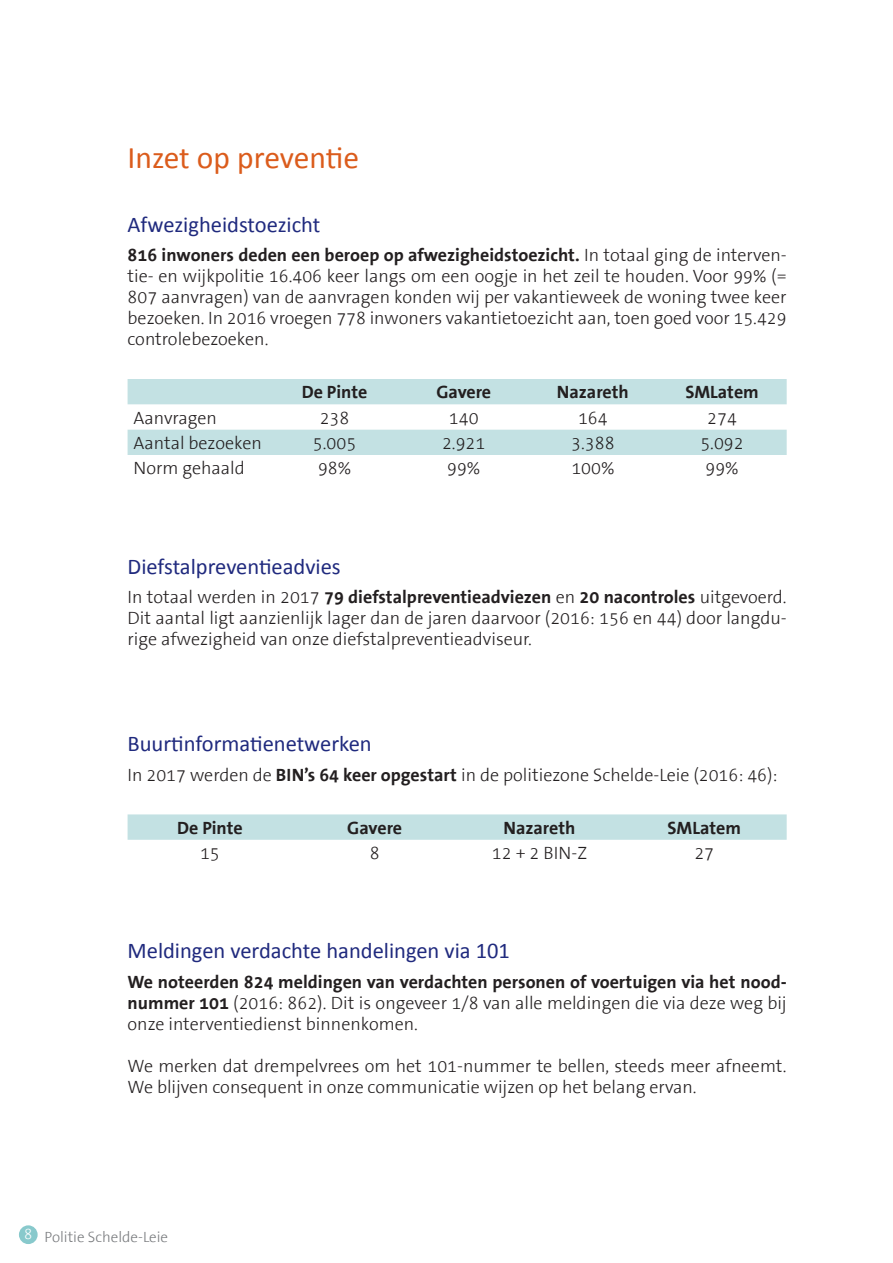
<style>
.page{position:relative;width:893px;height:1263px;background:#fff}
.page>*{position:absolute;margin:0;border:0;box-sizing:border-box;transform-origin:0 0}
.t1{font:31.5px "Calibri";letter-spacing:-.005em;color:#db5c1c}
.t2{font:22.5px "Calibri";color:#202a7e}
.t3{font:300 18px/21px "The Sans TTB3";color:#231f20}
.t4{font:700 18px "The Sans TTB5 Plain";color:#231f20}
.t5{font:300 15px "The Sans TTB3";color:#797b7e}
.s1{font-family:"The Sans TTB3";font-weight:300}
.s2{font-family:"The Sans TTB5 Plain";font-weight:700}
</style>
<div class="page">
<div style="left:19px;top:1225px;width:19px;height:19px;background:#88c9cc;border-radius:50%"></div>
<svg style="left:128px;top:379px;width:659px;height:76px;fill:#c3e1e3"></svg>
<svg style="left:128px;top:814px;width:659px;height:26px"></svg>
<h1 class="t1" style="left:128px;top:138px;width:233px">Inzet op preventie</h1>
<p class="t2" style="left:128px;top:210px;width:194px">Afwezigheidstoezicht</p>
<p class="t4" style="left:128px;top:246px;width:661px">816 inwoners deden een beroep op afwezigheidstoezicht. <span class="s1">In totaal ging de interven-</span></p>
<p class="t3" style="left:128px;top:266px;width:661px;text-align:justify">tie- en wijkpolitie 16.406 keer langs om een oogje in het zeil te houden. Voor 99% (= 807 aanvragen) van de aanvragen konden wij per vakantieweek de woning twee keer bezoeken. In 2016 vroegen 778 inwoners vakantietoezicht aan, toen goed voor 15.429 controlebezoeken.</p>
<p class="t4" style="left:302px;top:383px;width:67px">De Pinte</p>
<p class="t4" style="left:436px;top:383px;width:56px">Gavere</p>
<p class="t4" style="left:557px;top:383px;width:73px">Nazareth</p>
<p class="t4" style="left:685px;top:383px;width:75px">SMLatem</p>
<p class="t3" style="left:134px;top:408px;width:85px">Aanvragen</p>
<p class="t3" style="left:320px;top:408px;width:31px">238</p>
<p class="t3" style="left:449px;top:408px;width:31px">140</p>
<p class="t3" style="left:578px;top:408px;width:31px">164</p>
<p class="t3" style="left:707px;top:408px;width:31px">274</p>
<p class="t3" style="left:134px;top:433px;width:130px">Aantal bezoeken</p>
<p class="t3" style="left:313px;top:433px;width:45px">5.005</p>
<p class="t3" style="left:442px;top:433px;width:45px">2.921</p>
<p class="t3" style="left:571px;top:433px;width:45px">3.388</p>
<p class="t3" style="left:700px;top:433px;width:45px">5.092</p>
<p class="t3" style="left:134px;top:458px;width:113px">Norm gehaald</p>
<p class="t3" style="left:318px;top:458px;width:35px">98%</p>
<p class="t3" style="left:447px;top:458px;width:35px">99%</p>
<p class="t3" style="left:571px;top:458px;width:45px">100%</p>
<p class="t3" style="left:705px;top:458px;width:35px">99%</p>
<p class="t2" style="left:128px;top:552px;width:215px">Diefstalpreventieadvies</p>
<p class="t4" style="left:128px;top:587px;width:661px"><span class="s1">In totaal werden in 2017</span> 79 diefstalpreventieadviezen <span class="s1">en</span> 20 nacontroles <span class="s1">uitgevoerd.</span></p>
<p class="t3" style="left:128px;top:608px;width:661px">Dit aantal ligt aanzienlijk lager dan de jaren daarvoor (2016: 156 en 44) door langdu&shy;rige afwezigheid van onze diefstalpreventieadviseur.</p>
<p class="t2" style="left:128px;top:729px;width:246px">Buurtinformatienetwerken</p>
<p class="t3" style="left:128px;top:765px;width:651px">In 2017 werden de <span class="s2">BIN’s 64 keer opgestart</span> in de politiezone Schelde-Leie (2016: 46):</p>
<p class="t4" style="left:177px;top:818px;width:67px">De Pinte</p>
<p class="t4" style="left:347px;top:818px;width:56px">Gavere</p>
<p class="t4" style="left:504px;top:818px;width:73px">Nazareth</p>
<p class="t4" style="left:668px;top:818px;width:75px">SMLatem</p>
<p class="t3" style="left:200px;top:843px;width:21px">15</p>
<p class="t3" style="left:370px;top:843px;width:11px">8</p>
<p class="t3" style="left:492px;top:843px;width:97px">12 + 2 BIN-Z</p>
<p class="t3" style="left:694px;top:843px;width:21px">27</p>
<p class="t2" style="left:128px;top:937px;width:384px">Meldingen verdachte handelingen via 101</p>
<p class="t4" style="left:128px;top:972px;width:661px">We noteerden 824 meldingen van verdachten personen of voertuigen via het nood-</p>
<p class="t3" style="left:128px;top:993px;width:661px"><span class="s2">nummer 101</span> (2016: 862). Dit is ongeveer 1/8 van alle meldingen die via deze weg bij onze interventiedienst binnenkomen.</p>
<p class="t3" style="left:128px;top:1056px;width:661px">We merken dat drempelvrees om het 101-nummer te bellen, steeds meer afneemt.<br>We blijven consequent in onze communicatie wijzen op het belang ervan.</p>
<p class="t5" style="left:24px;top:1229px;width:146px"><sup>8</sup> Politie Schelde-Leie</p>
</div>
